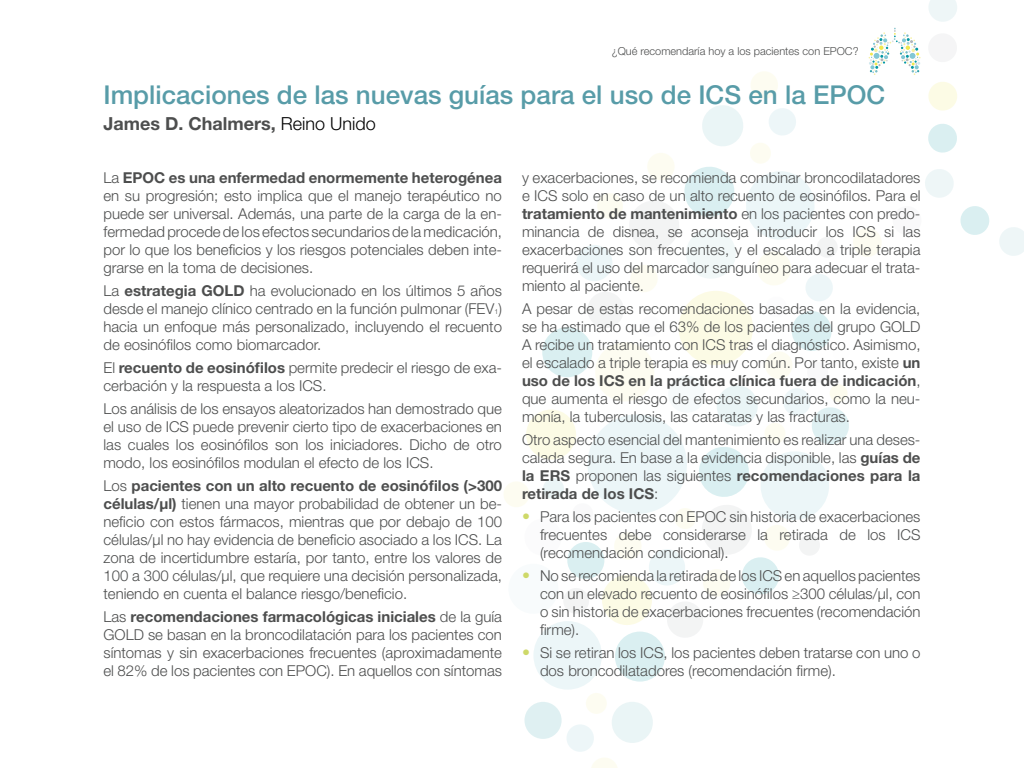
<style>
.page{position:relative;width:1024px;height:768px;background:#fff}
.page>*{position:absolute;margin:0;border:0;box-sizing:border-box;transform-origin:0 0}
._02Títol02{font:500 26px "Helvetica Neue LT Std";color:#589ca8}
.Autors{font:700 18px "Helvetica Neue LT Std";color:#4d4e4e}
.text{font:300 15px/18px "Helvetica Neue LT Std";color:#4d4e4e;text-align:justify}
.t1{font:300 11px "Helvetica Neue LT Std";color:#4d4e4e}
.s1{font-weight:300;color:#000}
.s2{font-weight:700}
.s3{font-size:7px}
.s4{font-weight:500;font-size:16px;color:#ced969}
</style>
<div class="page">
<div style="left:533px;top:621px;width:69px;height:69px;background:#ecf6f8;border-radius:50%"></div>
<div style="left:526px;top:410px;width:50px;height:50px;background:#fcfbe5;border-radius:50%"></div>
<div style="left:586px;top:693px;width:21px;height:21px;background:#fdfcf1;border-radius:50%"></div>
<div style="left:543px;top:478px;width:21px;height:21px;background:#ebf5f6;border-radius:50%"></div>
<svg style="left:591px;top:758px;width:26px;height:10px"></svg>
<div style="left:612px;top:702px;width:41px;height:41px;background:#eaf5f6;border-radius:50%"></div>
<div style="left:566px;top:724px;width:28px;height:28px;background:#edf6f8;border-radius:50%"></div>
<div style="left:524px;top:702px;width:38px;height:37px;background:#dff0f2;border-radius:50%"></div>
<svg style="left:567px;top:542px;width:37px;height:37px"></svg>
<div style="left:615px;top:632px;width:50px;height:50px;background:#daeff1;border-radius:50%"></div>
<div style="left:542px;top:327px;width:50px;height:50px;background:#daeff1;border-radius:50%"></div>
<div style="left:563px;top:588px;width:26px;height:26px;background:#f3f4f4;border-radius:50%"></div>
<div style="left:503px;top:481px;width:27px;height:26px;background:#fdfcf1;border-radius:50%"></div>
<svg style="left:999px;top:227px;width:25px;height:29px"></svg>
<svg style="left:571px;top:0;width:418px;height:639px"></svg>
<p class="t1" style="left:612px;top:45px;width:248px">¿Qué recomendaría hoy a los pacientes con EPOC?</p>
<p class="_02Títol02" style="left:103px;top:79px;width:783px">Implicaciones de las nuevas guías para el uso de ICS en la EPOC</p>
<p class="Autors" style="left:103px;top:113px;width:274px">James D. Chalmers, <span class="s1">Reino Unido</span></p>
<p class="text" style="left:103px;top:169px;width:400px">La <span class="s2">EPOC es una enfermedad enormemente heterogénea </span>en su progresión; esto implica que el manejo terapéutico no puede ser universal. Además, una parte de la carga de la en&shy;fermedad procede de los efectos secundarios de la medicación, por lo que los beneficios y los riesgos potenciales deben inte&shy;grarse en la toma de decisiones.</p>
<p class="text" style="left:103px;top:282px;width:400px">La <span class="s2">estrategia GOLD</span> ha evolucionado en los últimos 5 años desde el manejo clínico centrado en la función pulmonar (FEV<span class="s3">1</span>) hacia un enfoque más personalizado, incluyendo el recuento de eosinófilos como biomarcador.</p>
<p class="text" style="left:103px;top:359px;width:400px">El <span class="s2">recuento de eosinófilos</span> permite predecir el riesgo de exa&shy;cerbación y la respuesta a los ICS.</p>
<p class="text" style="left:103px;top:400px;width:400px">Los análisis de los ensayos aleatorizados han demostrado que el uso de ICS puede prevenir cierto tipo de exacerbaciones en las cuales los eosinófilos son los iniciadores. Dicho de otro modo, los eosinófilos modulan el efecto de los ICS.</p>
<p class="text" style="left:103px;top:477px;width:400px">Los <span class="s2">pacientes con un alto recuento de eosinófilos (&gt;300 células/μl)</span> tienen una mayor probabilidad de obtener un be&shy;neficio con estos fármacos, mientras que por debajo de 100 células/μl no hay evidencia de beneficio asociado a los ICS. La zona de incertidumbre estaría, por tanto, entre los valores de 100 a 300 células/μl, que requiere una decisión personalizada, teniendo en cuenta el balance riesgo/beneficio.</p>
<p class="text" style="left:103px;top:608px;width:400px">Las <span class="s2">recomendaciones farmacológicas iniciales</span> de la guía GOLD se basan en la broncodilatación para los pacientes con síntomas y sin exacerbaciones frecuentes (aproximadamente el 82% de los pacientes con EPOC). En aquellos con síntomas</p>
<p class="text" style="left:522px;top:169px;width:400px">y exacerbaciones, se recomienda combinar broncodilatadores e ICS solo en caso de un alto recuento de eosinófilos. Para el <span class="s2">tratamiento de mantenimiento</span> en los pacientes con predo&shy;minancia de disnea, se aconseja introducir los ICS si las exacerbaciones son frecuentes, y el escalado a triple terapia requerirá el uso del marcador sanguíneo para adecuar el trata&shy;miento al paciente.</p>
<p class="text" style="left:522px;top:300px;width:400px">A pesar de estas recomendaciones basadas en la evidencia, se ha estimado que el 63% de los pacientes del grupo GOLD A recibe un tratamiento con ICS tras el diagnóstico. Asimismo, el escalado a triple terapia es muy común. Por tanto, existe <span class="s2">un uso de los ICS en la práctica clínica fuera de indicación</span>, que aumenta el riesgo de efectos secundarios, como la neu&shy;monía, la tuberculosis, las cataratas y las fracturas.</p>
<p class="text" style="left:522px;top:431px;width:400px">Otro aspecto esencial del mantenimiento es realizar una deses&shy;calada segura. En base a la evidencia disponible, las <span class="s2">guías de la ERS</span> proponen las siguientes <span class="s2">recomendaciones para la retirada de los ICS</span>:</p>
<p class="text" style="left:540px;top:508px;width:382px;text-indent:-18px"><span class="s4">•</span> Para los pacientes con EPOC sin historia de exacerbaciones frecuentes debe considerarse la retirada de los ICS (recomendación condicional).</p>
<p class="text" style="left:540px;top:567px;width:382px;text-indent:-18px"><span class="s4">•</span> No se recomienda la retirada de los ICS en aquellos pacientes con un elevado recuento de eosinófilos ≥300 células/μl, con o sin historia de exacerbaciones frecuentes (recomendación firme).</p>
<p class="text" style="left:540px;top:644px;width:382px;text-indent:-18px"><span class="s4">•</span> Si se retiran los ICS, los pacientes deben tratarse con uno o dos broncodilatadores (recomendación firme).</p>
</div>
